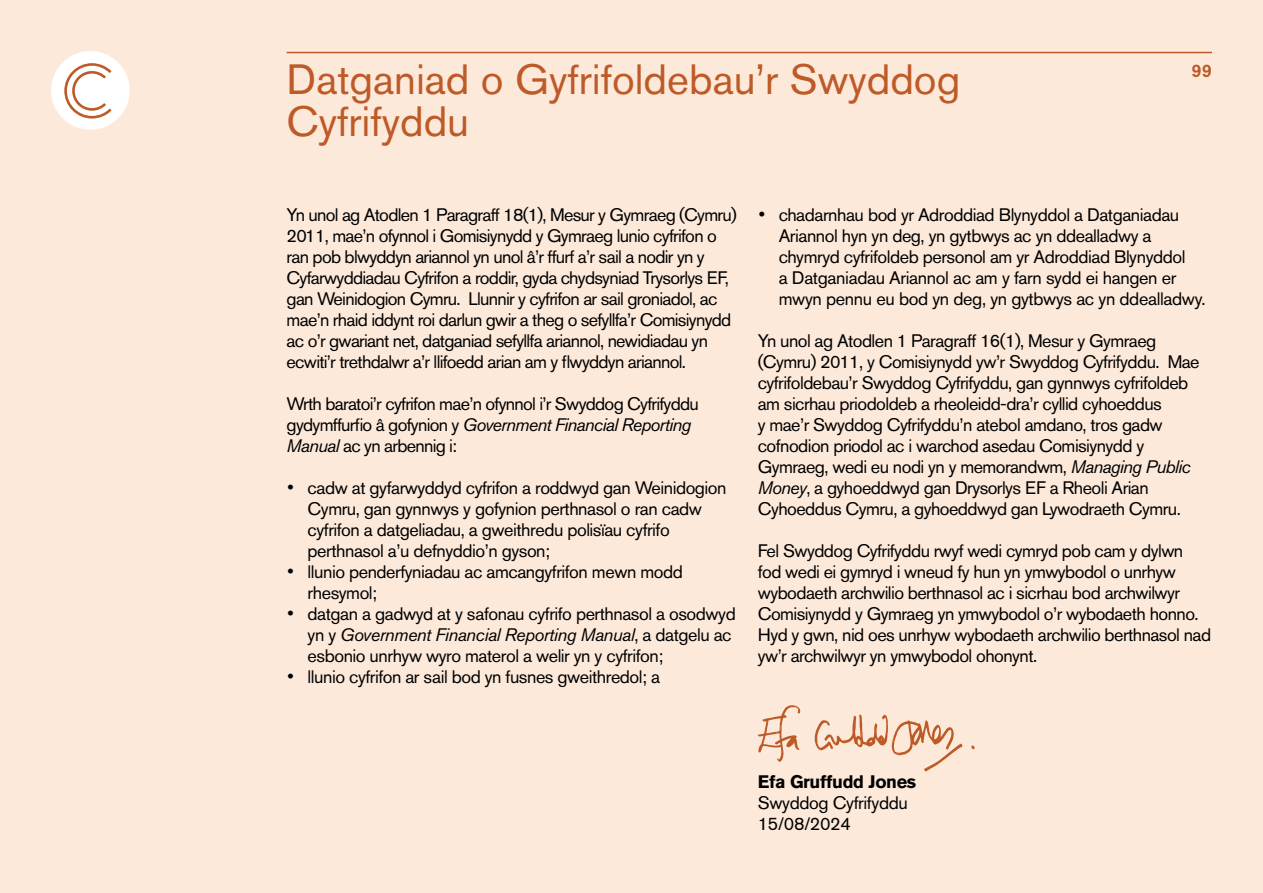
<style>
.page{position:relative;width:1263px;height:893px;background:#fce9da}
.page>*{position:absolute;margin:0;border:0;box-sizing:border-box;transform-origin:0 0}
.Page_Title_Headings__Brown__H1{font:42px/42px "Akzidenz Grotesk Pro";color:#be5a27}
.Bodycopy__Black__P{font:18px/21px "Akzidenz Grotesk Pro";letter-spacing:-.03em;color:#000}
.Bodycopy__Black__P-2{font:italic 18px "Akzidenz Grotesk Pro";letter-spacing:-.025em;color:#000}
.Bodycopy__Black__P-3{font:700 18px "Akzidenz Grotesk Pro";letter-spacing:-.02em;color:#000}
.t1{font:500 18px "Akzidenz Grotesk Pro";color:#be5a27}
.s1{font-style:italic}
.s2{font-family:"Apercu Pro";font-weight:700;font-size:21px}
.s3{font-style:normal}
</style>
<div class="page">
<div style="left:51px;top:51px;width:79px;height:79px;background:#fff;border-radius:50%"></div>
<svg style="left:64px;top:63px;width:48px;height:56px"></svg>
<hr style="left:287px;top:52px;width:925px;height:1px;background:#be5a27">
<svg style="left:758px;top:705px;width:42px;height:57px"></svg>
<svg style="left:814px;top:714px;width:148px;height:57px"></svg>
<h1 class="Page_Title_Headings__Brown__H1" style="left:287px;top:58px;width:675px">Datganiad o Gyfrifoldebau’r Swyddog<br>Cyfrifyddu</h1>
<p class="t1" style="left:1191px;top:59px;width:22px">99</p>
<p class="Bodycopy__Black__P" style="left:287px;top:204px;width:452px">Yn unol ag Atodlen 1 Paragraff 18(1), Mesur y Gymraeg (Cymru)<br>2011, mae’n ofynnol i Gomisiynydd y Gymraeg lunio cyfrifon o ran pob blwyddyn ariannol yn unol â’r ffurf a’r sail a nodir yn y Cyfarwyddiadau Cyfrifon a roddir, gyda chydsyniad Trysorlys EF, gan Weinidogion Cymru. Llunnir y cyfrifon ar sail groniadol, ac mae’n rhaid iddynt roi darlun gwir a theg o sefyllfa’r Comisiynydd ac o’r gwariant net, datganiad sefyllfa ariannol, newidiadau yn ecwiti’r trethdalwr a’r llifoedd arian am y flwyddyn ariannol.</p>
<p class="Bodycopy__Black__P" style="left:287px;top:393px;width:414px">Wrth baratoi’r cyfrifon mae’n ofynnol i’r Swyddog Cyfrifyddu gydymffurfio â gofynion y <span class="s1">Government Financial Reporting<br>Manual</span> ac yn arbennig i:</p>
<p class="Bodycopy__Black__P" style="left:287px;top:477px;width:441px"><span class="s2">•</span> cadw at gyfarwyddyd cyfrifon a roddwyd gan Weinidogion</p>
<p class="Bodycopy__Black__P" style="left:308px;top:498px;width:396px">Cymru, gan gynnwys y gofynion perthnasol o ran cadw</p>
<p class="Bodycopy__Black__P" style="left:308px;top:519px;width:364px">cyfrifon a datgeliadau, a gweithredu polisïau cyfrifo</p>
<p class="Bodycopy__Black__P" style="left:308px;top:540px;width:244px">perthnasol a’u defnyddio’n gyson;</p>
<p class="Bodycopy__Black__P" style="left:287px;top:561px;width:398px"><span class="s2">•</span> llunio penderfyniadau ac amcangyfrifon mewn modd</p>
<p class="Bodycopy__Black__P" style="left:308px;top:582px;width:71px">rhesymol;</p>
<p class="Bodycopy__Black__P" style="left:287px;top:603px;width:451px"><span class="s2">•</span> datgan a gadwyd at y safonau cyfrifo perthnasol a osodwyd</p>
<p class="Bodycopy__Black__P-2" style="left:308px;top:623px;width:425px"><span class="s3">yn y</span> Government Financial Reporting Manual<span class="s3">, a datgelu ac</span></p>
<p class="Bodycopy__Black__P" style="left:308px;top:645px;width:357px">esbonio unrhyw wyro materol a welir yn y cyfrifon;</p>
<p class="Bodycopy__Black__P" style="left:287px;top:666px;width:375px"><span class="s2">•</span> llunio cyfrifon ar sail bod yn fusnes gweithredol; a</p>
<p class="Bodycopy__Black__P" style="left:758px;top:204px;width:423px"><span class="s2">•</span> chadarnhau bod yr Adroddiad Blynyddol a Datganiadau</p>
<p class="Bodycopy__Black__P" style="left:779px;top:225px;width:374px">Ariannol hyn yn deg, yn gytbwys ac yn ddealladwy a</p>
<p class="Bodycopy__Black__P" style="left:779px;top:246px;width:408px">chymryd cyfrifoldeb personol am yr Adroddiad Blynyddol</p>
<p class="Bodycopy__Black__P" style="left:779px;top:267px;width:399px">a Datganiadau Ariannol ac am y farn sydd ei hangen er</p>
<p class="Bodycopy__Black__P" style="left:779px;top:288px;width:428px">mwyn pennu eu bod yn deg, yn gytbwys ac yn ddealladwy.</p>
<p class="Bodycopy__Black__P" style="left:758px;top:330px;width:443px">Yn unol ag Atodlen 1 Paragraff 16(1), Mesur y Gymraeg (Cymru) 2011, y Comisiynydd yw’r Swyddog Cyfrifyddu. Mae cyfrifoldebau’r Swyddog Cyfrifyddu, gan gynnwys cyfrifoldeb am sicrhau priodoldeb a rheoleidd-dra’r cyllid cyhoeddus<br>y mae’r Swyddog Cyfrifyddu’n atebol amdano, tros gadw cofnodion priodol ac i warchod asedau Comisiynydd y Gymraeg, wedi eu nodi yn y memorandwm, <span class="s1">Managing Public Money</span>, a gyhoeddwyd gan Drysorlys EF a Rheoli Arian Cyhoeddus Cymru, a gyhoeddwyd gan Lywodraeth Cymru.</p>
<p class="Bodycopy__Black__P" style="left:758px;top:540px;width:455px">Fel Swyddog Cyfrifyddu rwyf wedi cymryd pob cam y dylwn fod wedi ei gymryd i wneud fy hun yn ymwybodol o unrhyw wybodaeth archwilio berthnasol ac i sicrhau bod archwilwyr Comisiynydd y Gymraeg yn ymwybodol o’r wybodaeth honno.<br>Hyd y gwn, nid oes unrhyw wybodaeth archwilio berthnasol nad yw’r archwilwyr yn ymwybodol ohonynt.</p>
<p class="Bodycopy__Black__P-3" style="left:758px;top:770px;width:160px">Efa Gruffudd Jones</p>
<p class="Bodycopy__Black__P" style="left:758px;top:792px;width:152px">Swyddog Cyfrifyddu</p>
<p class="Bodycopy__Black__P" style="left:758px;top:813px;width:95px">15/08/2024</p>
</div>
